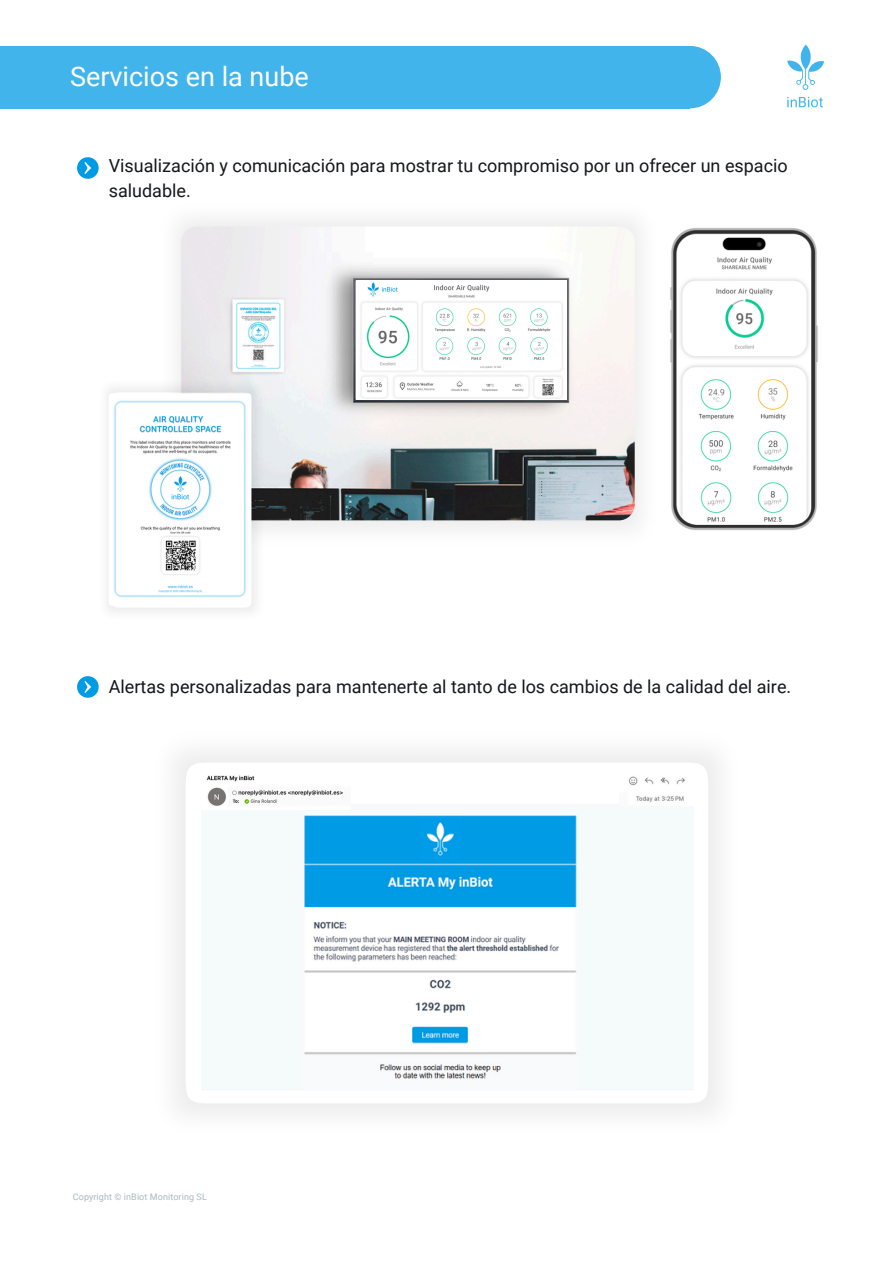
<style>
.page{position:relative;width:894px;height:1264px;background:#fff}
.page>*{position:absolute;margin:0;border:0;box-sizing:border-box;transform-origin:0 0}
.t1{font:27px "Roboto";color:#fff}
.t2{font:18px/24.8px "Roboto";color:#14171a}
.t3{font:9px "Roboto";letter-spacing:.01em;color:#aab8c2}
</style>
<div class="page">
<svg style="left:77px;top:157px;width:21px;height:22px"></svg>
<svg style="left:77px;top:676px;width:21px;height:21px"></svg>
<div style="left:659px;top:46px;width:61px;height:62px;background:#40b4eb;border-radius:50%"></div>
<div style="left:0;top:46px;width:689px;height:62px;background:#40b4eb"></div>
<img style="left:787px;top:44px;width:38px;height:64px">
<div style="left:201px;top:799px;width:491px;height:291px;background:#f5fafa"></div>
<img style="left:619px;top:776px;width:73px;height:29px">
<img style="left:201px;top:770px;width:149px;height:39px">
<img style="left:301px;top:812px;width:277px;height:278px">
<div style="left:178px;top:220px;width:462px;height:309px;background:#f2f2f2"></div>
<img style="left:181px;top:226px;width:453px;height:294px;border-radius:16px">
<div style="left:356px;top:281px;width:210px;height:119px;background:#fff"></div>
<img style="left:107px;top:379px;width:162px;height:233px">
<img style="left:670px;top:228px;width:148px;height:302px">
<img style="left:109px;top:393px;width:142px;height:212px;border-radius:3px">
<img style="left:360px;top:282px;width:203px;height:117px">
<img style="left:677px;top:254px;width:133px;height:270px;border-radius:20px">
<h1 class="t1" style="left:70px;top:61px;width:240px">Servicios en la nube</h1>
<h2 class="t2" style="left:109px;top:153px;width:680px">Visualización y comunicación para mostrar tu compromiso por un ofrecer un espacio saludable.</h2>
<p class="t2" style="left:109px;top:674px;width:683px">Alertas personalizadas para mantenerte al tanto de los cambios de la calidad del aire.</p>
<h1 class="t3" style="left:73px;top:1191px;width:135px">Copyright © inBiot Monitoring SL</h1>
</div>
